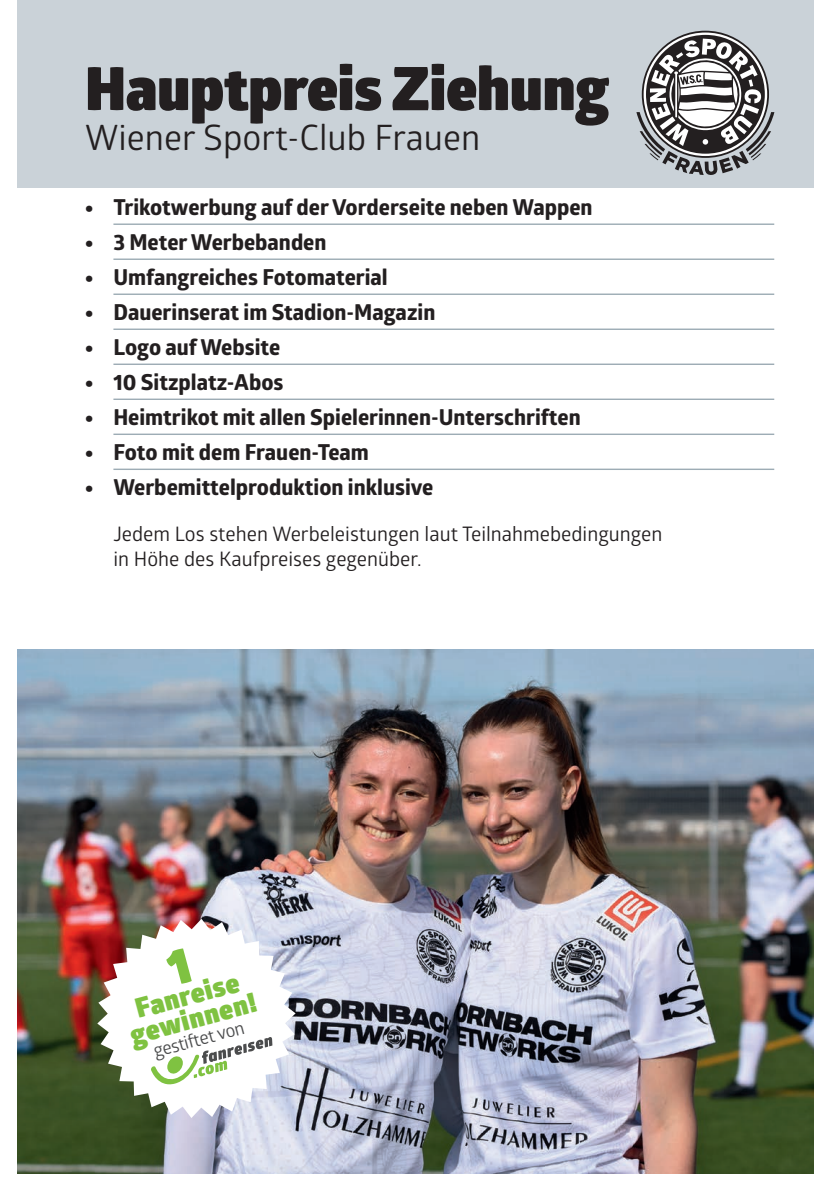
<style>
.page{position:relative;width:831px;height:1191px;background:#fff}
.page>*{position:absolute;margin:0;border:0;box-sizing:border-box;transform-origin:0 0}
.t1{font:900 60px "Glober";color:#231f20}
.t2{font:35px "Glober";color:#231f20}
.t3{font:900 27px/24px "Glober";color:#7fc241;text-align:center}
.t4{font:700 22px "Globerx";color:#231f20}
.t5{font:20px/25px "Glober";color:#231f20}
.t6{font:18px "Glober";color:#4b4c4d}
.s1{font-family:"Glober";font-weight:900}
</style>
<div class="page">
<div style="left:17px;top:0;width:797px;height:187px;background:#cad2d8"></div>
<img style="left:17px;top:649px;width:797px;height:525px">
<hr style="left:113px;top:223px;width:661px;height:2px;background:#9dacb5">
<hr style="left:113px;top:258px;width:661px;height:2px;background:#9dacb5">
<hr style="left:113px;top:293px;width:661px;height:2px;background:#9dacb5">
<hr style="left:113px;top:328px;width:661px;height:2px;background:#9dacb5">
<hr style="left:113px;top:363px;width:661px;height:2px;background:#9dacb5">
<hr style="left:113px;top:398px;width:661px;height:2px;background:#9dacb5">
<hr style="left:113px;top:433px;width:661px;height:2px;background:#9dacb5">
<hr style="left:113px;top:468px;width:661px;height:2px;background:#9dacb5">
<svg style="left:636px;top:31px;width:138px;height:144px"></svg>
<svg style="left:97px;top:918px;width:198px;height:200px"></svg>
<svg style="left:151px;top:1036px;width:121px;height:52px"></svg>
<svg style="left:164px;top:948px;width:28px;height:38px"></svg>
<h1 class="t1" style="left:85px;top:43px;width:525px">Hauptpreis Ziehung</h1>
<h2 class="t2" style="left:85px;top:113px;width:396px">Wiener Sport-Club Frauen</h2>
<p class="t4" style="left:85px;top:191px;width:509px"><span class="s1">•</span> Trikotwerbung auf der Vorderseite neben Wappen</p>
<p class="t4" style="left:85px;top:226px;width:243px"><span class="s1">•</span> 3 Meter Werbebanden</p>
<p class="t4" style="left:85px;top:261px;width:304px"><span class="s1">•</span> Umfangreiches Fotomaterial</p>
<p class="t4" style="left:85px;top:296px;width:352px"><span class="s1">•</span> Dauerinserat im Stadion-Magazin</p>
<p class="t4" style="left:85px;top:331px;width:197px"><span class="s1">•</span> Logo auf Website</p>
<p class="t4" style="left:85px;top:366px;width:200px"><span class="s1">•</span> 10 Sitzplatz-Abos</p>
<p class="t4" style="left:85px;top:401px;width:497px"><span class="s1">•</span> Heimtrikot mit allen Spielerinnen-Unterschriften</p>
<p class="t4" style="left:85px;top:436px;width:285px"><span class="s1">•</span> Foto mit dem Frauen-Team</p>
<p class="t4" style="left:85px;top:471px;width:350px"><span class="s1">•</span> Werbemittelproduktion inklusive</p>
<p class="t5" style="left:113px;top:521px;width:550px">Jedem Los stehen Werbeleistungen laut Teilnahmebedingungen in Höhe des Kaufpreises gegenüber.</p>
<p class="t3" style="left:121px;top:1000px;width:132px;rotate:-15deg">Fanreise gewinnen!</p>
<p class="t6" style="left:151px;top:1039px;width:95px;rotate:-15deg">gestiftet von</p>
</div>
